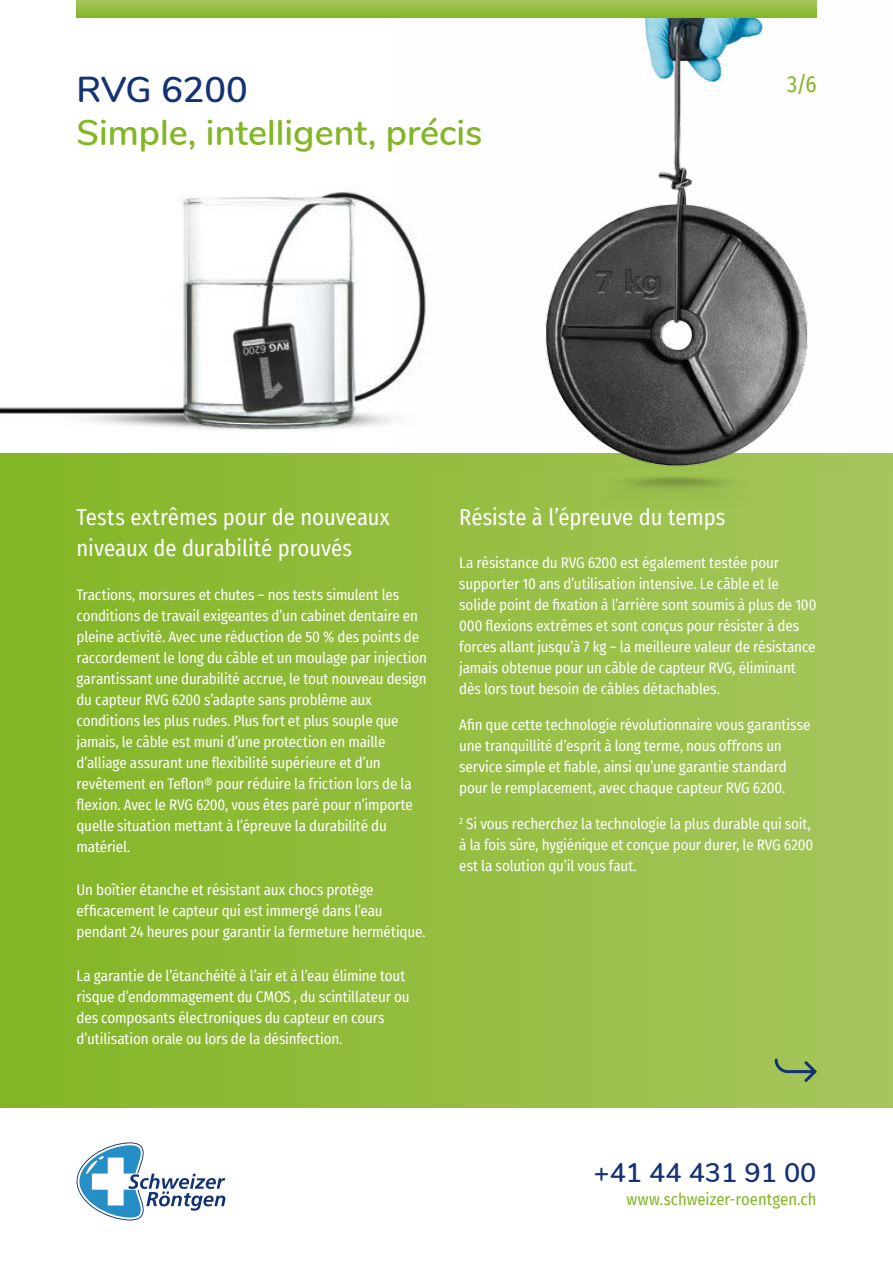
<style>
.page{position:relative;width:893px;height:1263px;background:#fff}
.page>*{position:absolute;margin:0;border:0;box-sizing:border-box;transform-origin:0 0}
.t1{font:600 36px "Nunito";color:#82b624}
.t2{font:600 36px "Nunito";color:#123274}
.t3{font:600 27px "Nunito";color:#123274}
.t4{font:22.5px/31.5px "Fira Sans Condensed";color:#fff}
.t5{font:22.5px "Fira Sans Condensed";color:#82b624}
.t6{font:16.5px "Fira Sans Condensed";color:#82b624}
.t7{font:15px/21px "Fira Sans Condensed";letter-spacing:-.01em;color:#fff}
</style>
<div class="page">
<svg style="left:77px;top:1142px;width:148px;height:78px"></svg>
<div style="left:0;top:454px;width:893px;height:654px;background:linear-gradient(to right,#83b624,#a6c65d)"></div>
<img style="left:0;top:192px;width:398px;height:239px">
<img style="left:398px;top:17px;width:495px;height:491px">
<svg style="left:76px;top:0;width:741px;height:17px;background:#95be42"></svg>
<svg style="left:773px;top:1057px;width:46px;height:28px"></svg>
<h1 class="t2" style="left:77px;top:63px;width:173px">RVG 6200</h1>
<h3 class="t5" style="left:787px;top:67px;width:31px">3/6</h3>
<h1 class="t1" style="left:77px;top:106px;width:407px">Simple, intelligent, précis</h1>
<h3 class="t4" style="left:77px;top:500px;width:315px">Tests extrêmes pour de nouveaux niveaux de durabilité prouvés</h3>
<p class="t7" style="left:77px;top:584px;width:352px">Tractions, morsures et chutes – nos tests simulent les conditions de travail exigeantes d’un cabinet dentaire en pleine activité. Avec une réduction de 50 % des points de raccordement le long du câble et un moulage par injection garantissant une durabilité accrue, le tout nouveau design du capteur RVG 6200 s’adapte sans problème aux conditions les plus rudes. Plus fort et plus souple que jamais, le câble est muni d’une protection en maille d’alliage assurant une flexibilité supérieure et d’un revêtement en Teflon® pour réduire la friction lors de la flexion. Avec le RVG 6200, vous êtes paré pour n’importe quelle situation mettant à l’épreuve la durabilité du matériel.</p>
<p class="t7" style="left:77px;top:879px;width:350px">Un boîtier étanche et résistant aux chocs protège efficacement le capteur qui est immergé dans l’eau pendant 24 heures pour garantir la fermeture hermétique.</p>
<p class="t7" style="left:77px;top:965px;width:335px">La garantie de l’étanchéité à l’air et à l’eau élimine tout risque d’endommagement du CMOS , du scintillateur ou des composants électroniques du capteur en cours d’utilisation orale ou lors de la désinfection.</p>
<h3 class="t4" style="left:459px;top:500px;width:268px">Résiste à l’épreuve du temps</h3>
<p class="t7" style="left:459px;top:552px;width:359px">La résistance du RVG 6200 est également testée pour supporter 10 ans d’utilisation intensive. Le câble et le solide point de fixation à l’arrière sont soumis à plus de 100<br>000 flexions extrêmes et sont conçus pour résister à des forces allant jusqu’à 7 kg – la meilleure valeur de résistance jamais obtenue pour un câble de capteur RVG, éliminant dès lors tout besoin de câbles détachables.</p>
<p class="t7" style="left:459px;top:714px;width:353px">Afin que cette technologie révolutionnaire vous garantisse une tranquillité d’esprit à long terme, nous offrons un service simple et fiable, ainsi qu’une garantie standard pour le remplacement, avec chaque capteur RVG 6200.</p>
<p class="t7" style="left:459px;top:813px;width:356px"><sup>2</sup> Si vous recherchez la technologie la plus durable qui soit, à la fois sûre, hygiénique et conçue pour durer, le RVG 6200 est la solution qu’il vous faut.</p>
<h2 class="t3" style="left:593px;top:1153px;width:224px">+41 44 431 91 00</h2>
<p class="t6" style="left:626px;top:1187px;width:191px">www.schweizer-roentgen.ch</p>
</div>
